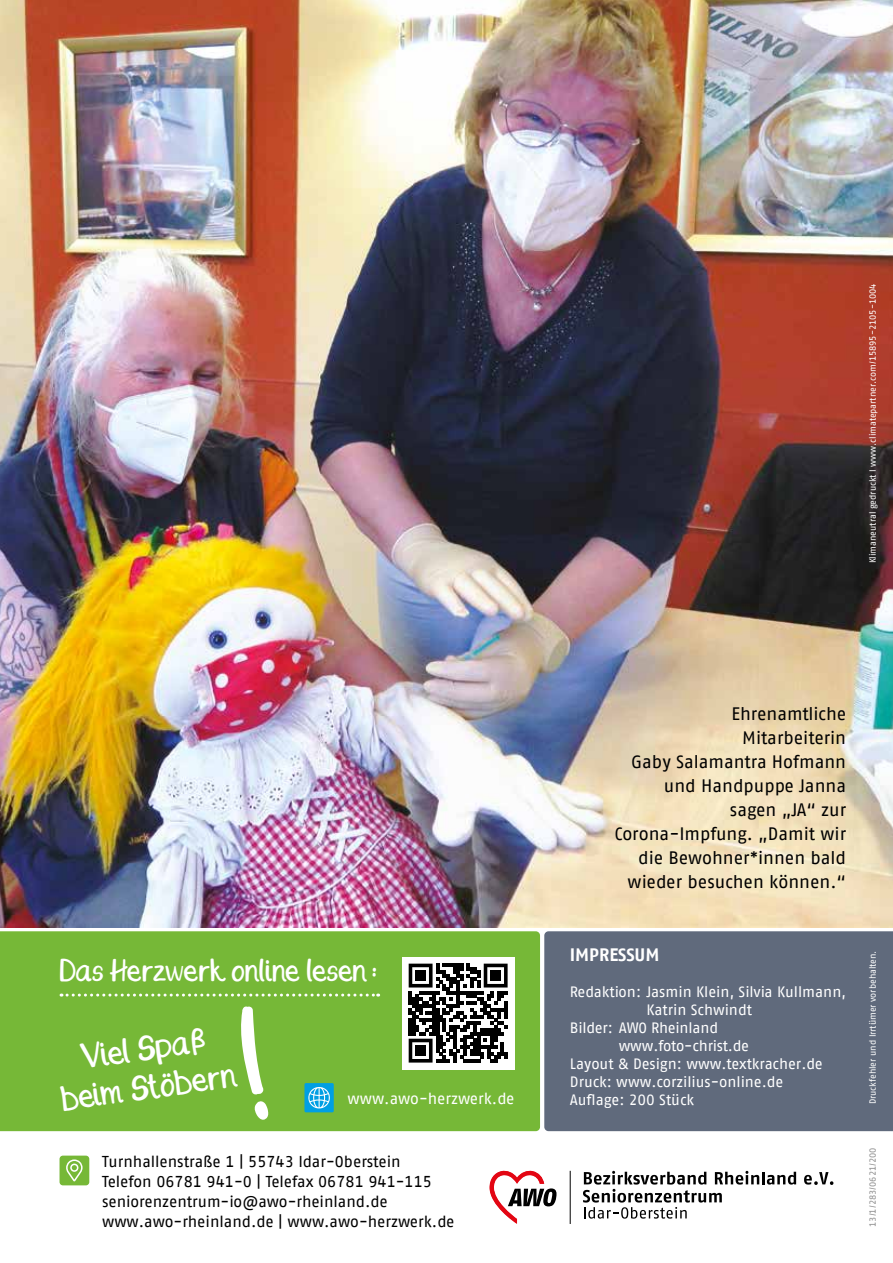
<style>
.page{position:relative;width:893px;height:1263px;background:#fff}
.page>*{position:absolute;margin:0;border:0;box-sizing:border-box;transform-origin:0 0}
.t1{font:33px/39px "Herzwerkenbold";color:#fff;text-align:center}
.t2{font:30px "Herzwerkenbold";letter-spacing:-.11em;color:#fff}
.t3{font:18px/24px "AWO Fago Office";color:#000;text-align:right}
.t4{font:700 18px "AWO Fago Office";color:#fff}
.t5{font:15.75px/20.2px "AWO Fago Office";color:#000}
.t6{font:15.75px "AWO Fago Office";color:#fff}
.t7{font:15px "AWO Fago Office";letter-spacing:-.005em;color:#fff}
.t8{font:9px "AWO Fago Office";color:#fff}
.t9{font:9px "AWO Fago Office";color:#909090}
</style>
<div class="page">
<img style="left:0;top:0;width:893px;height:927px">
<div style="left:60px;top:1155px;width:29px;height:30px;background:#76b837;border-radius:3px"></div>
<svg style="left:66px;top:1159px;width:17px;height:22px"></svg>
<div style="left:544px;top:931px;width:349px;height:200px;background:#606a7c"></div>
<svg style="left:489px;top:1170px;width:67px;height:54px"></svg>
<hr style="left:570px;top:1171px;width:1px;height:53px;background:#000">
<svg style="left:804px;top:1172px;width:29px;height:13px"></svg>
<svg style="left:583px;top:1171px;width:213px;height:47px"></svg>
<div style="left:0;top:931px;width:540px;height:200px;background:#76b837"></div>
<svg style="left:61px;top:993px;width:318px;height:3px"></svg>
<div style="left:304px;top:1083px;width:30px;height:29px;background:#009fe3"></div>
<svg style="left:308px;top:1087px;width:22px;height:21px"></svg>
<div style="left:402px;top:957px;width:112px;height:112px;background:#fff"></div>
<svg style="left:409px;top:964px;width:99px;height:98px"></svg>
<div style="left:415px;top:970px;width:11px;height:11px;background:#000"></div>
<div style="left:491px;top:970px;width:10px;height:11px;background:#000"></div>
<div style="left:415px;top:1045px;width:11px;height:11px;background:#000"></div>
<div style="left:236px;top:1005px;width:33px;height:116px;background:#76b837"></div>
<p class="t8" style="left:868px;top:563px;width:281px;rotate:-90deg">Klimaneutral gedruckt I www.climatepartner.com/15895-2105-1004</p>
<h2 class="t2" style="left:60px;top:954px;width:321px">Das Herzwerk online lesen:</h2>
<h1 class="t1" style="left:52px;top:1042px;width:182px;rotate:-8deg">Viel Spaß beim Stöbern</h1>
<p class="t6" style="left:347px;top:1090px;width:169px">www.awo-herzwerk.de</p>
<p class="t3" style="left:614px;top:701px;width:233px">Ehrenamtliche<br>Mitarbeiterin<br>Gaby Salamantra Hofmann und Handpuppe Janna sagen „JA“ zur<br>Corona-Impfung. „Damit wir die Bewohner*innen bald wieder besuchen können.“</p>
<p class="t4" style="left:570px;top:944px;width:91px">IMPRESSUM</p>
<p class="t7" style="left:570px;top:983px;width:278px">Redaktion: Jasmin Klein, Silvia Kullmann,</p>
<p class="t7" style="left:646px;top:1001px;width:107px">Katrin Schwindt</p>
<p class="t7" style="left:570px;top:1019px;width:150px">Bilder: AWO Rheinland</p>
<p class="t7" style="left:619px;top:1037px;width:132px">www.foto-christ.de</p>
<p class="t7" style="left:570px;top:1055px;width:254px">Layout &amp; Design: www.textkracher.de</p>
<p class="t7" style="left:570px;top:1073px;width:215px">Druck: www.corzilius-online.de</p>
<p class="t7" style="left:570px;top:1091px;width:126px">Auflage: 200 Stück</p>
<p class="t8" style="left:867px;top:1104px;width:155px;rotate:-90deg">Druckfehler und Irrtümer vorbehalten.</p>
<p class="t5" style="left:102px;top:1151px;width:354px">Turnhallenstraße 1 | 55743 Idar-Oberstein<br>Telefon 06781 941-0 | Telefax 06781 941-115 seniorenzentrum-io@awo-rheinland.de www.awo-rheinland.de | www.awo-herzwerk.de</p>
<p class="t9" style="left:867px;top:1227px;width:81px;rotate:-90deg">13/1/283/0621/200</p>
</div>
